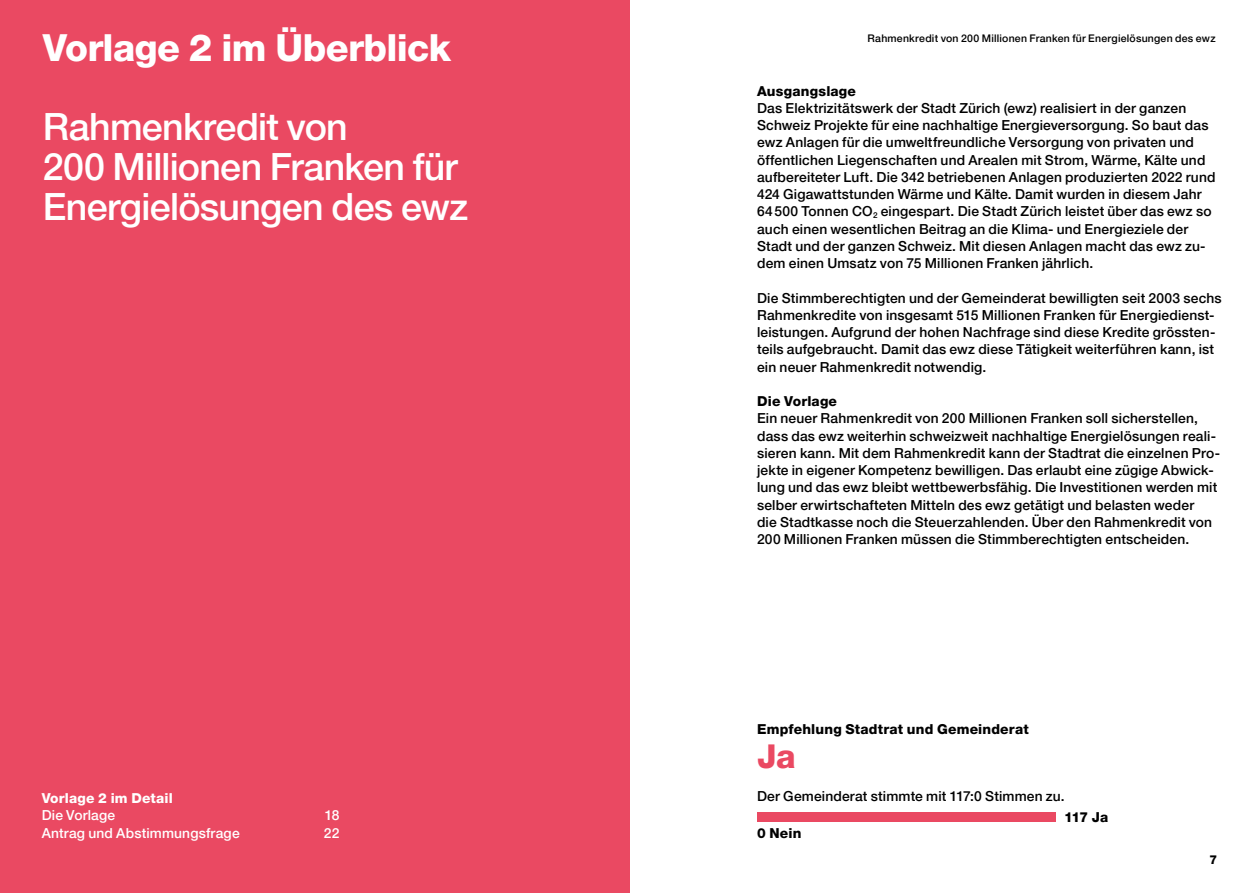
<style>
.page{position:relative;width:1259px;height:893px;background:#fff}
.page>*{position:absolute;margin:0;border:0;box-sizing:border-box;transform-origin:0 0}
.t1{font:500 37.5px/39.8px "Helvetica Neue LT Pro";letter-spacing:-.02em;color:#fff}
.t2{font:800 37.5px "Helvetica Neue LT Pro";letter-spacing:-.015em;color:#fff}
.t3{font:800 33px "Helvetica Neue LT Pro";color:#ea4962}
.t4{font:500 13.8px/17.2px "Helvetica Neue LT Pro";letter-spacing:.01em;color:#000}
.t5{font:800 13.8px "Helvetica Neue LT Pro";letter-spacing:.015em;color:#000}
.t6{font:500 13.8px "Helvetica Neue LT Pro";letter-spacing:.01em;color:#fff}
.t7{font:800 13.8px "Helvetica Neue LT Pro";letter-spacing:.01em;color:#fff}
.t8{font:800 12.3px "Helvetica Neue LT Pro";color:#000}
.t9{font:500 10.5px "Helvetica Neue LT Pro";letter-spacing:.02em;color:#000}
</style>
<div class="page">
<div style="left:0;top:0;width:629px;height:893px;background:#ea4962"></div>
<div style="left:757px;top:812px;width:298px;height:10px;background:#ea4962"></div>
<p class="t2" style="left:43px;top:25px;width:409px">Vorlage 2 im Überblick</p>
<h1 class="t1" style="left:43px;top:107px;width:427px">Rahmenkredit von<br>200 Millionen Franken für<br>Energielösungen des ewz</h1>
<p class="t7" style="left:42px;top:790px;width:133px">Vorlage 2 im Detail</p>
<p class="t6" style="left:42px;top:807px;width:75px">Die Vorlage</p>
<p class="t6" style="left:325px;top:807px;width:16px">18</p>
<p class="t6" style="left:42px;top:824px;width:199px">Antrag und Abstimmungsfrage</p>
<p class="t6" style="left:324px;top:824px;width:17px">22</p>
<p class="t9" style="left:867px;top:31px;width:349px">Rahmenkredit von 200 Millionen Franken für Energielösungen des ewz</p>
<p class="t5" style="left:757px;top:83px;width:100px">Ausgangslage</p>
<p class="t4" style="left:757px;top:99px;width:460px">Das Elektrizitätswerk der Stadt Zürich (ewz) realisiert in der ganzen Schweiz Projekte für eine nachhaltige Energieversorgung. So baut das ewz Anlagen für die umweltfreundliche Versorgung von privaten und öffentlichen Liegenschaften und Arealen mit Strom, Wärme, Kälte und aufbereiteter Luft. Die 342 betriebenen Anlagen produzierten 2022 rund 424 Gigawattstunden Wärme und Kälte. Damit wurden in diesem Jahr 64500 Tonnen CO<sub>2</sub> eingespart. Die Stadt Zürich leistet über das ewz so auch einen wesentlichen Beitrag an die Klima- und Energieziele der Stadt und der ganzen Schweiz. Mit diesen Anlagen macht das ewz zu&shy;dem einen Umsatz von 75 Millionen Franken jährlich.</p>
<p class="t4" style="left:757px;top:289px;width:466px">Die Stimmberechtigten und der Gemeinderat bewilligten seit 2003 sechs Rahmenkredite von insgesamt 515 Millionen Franken für Energiedienst&shy;leistungen. Aufgrund der hohen Nachfrage sind diese Kredite grössten&shy;teils aufgebraucht. Damit das ewz diese Tätigkeit weiterführen kann, ist ein neuer Rahmenkredit notwendig.</p>
<p class="t5" style="left:757px;top:393px;width:81px">Die Vorlage</p>
<p class="t4" style="left:757px;top:410px;width:464px">Ein neuer Rahmenkredit von 200 Millionen Franken soll sicherstellen, dass das ewz weiterhin schweizweit nachhaltige Energielösungen reali&shy;sieren kann. Mit dem Rahmenkredit kann der Stadtrat die einzelnen Pro&shy;jekte in eigener Kompetenz bewilligen. Das erlaubt eine zügige Abwick&shy;lung und das ewz bleibt wettbewerbsfähig. Die Investitionen werden mit selber erwirtschafteten Mitteln des ewz getätigt und belasten weder<br>die Stadtkasse noch die Steuerzahlenden. Über den Rahmenkredit von 200 Millionen Franken müssen die Stimmberechtigten entscheiden.</p>
<p class="t5" style="left:757px;top:721px;width:273px">Empfehlung Stadtrat und Gemeinderat</p>
<p class="t3" style="left:757px;top:737px;width:40px">Ja</p>
<p class="t4" style="left:757px;top:787px;width:309px">Der Gemeinderat stimmte mit 117:0 Stimmen zu.</p>
<p class="t5" style="left:757px;top:824px;width:46px">0 Nein</p>
<p class="t5" style="left:1064px;top:809px;width:46px">117 Ja</p>
<p class="t8" style="left:1209px;top:852px;width:9px">7</p>
</div>
